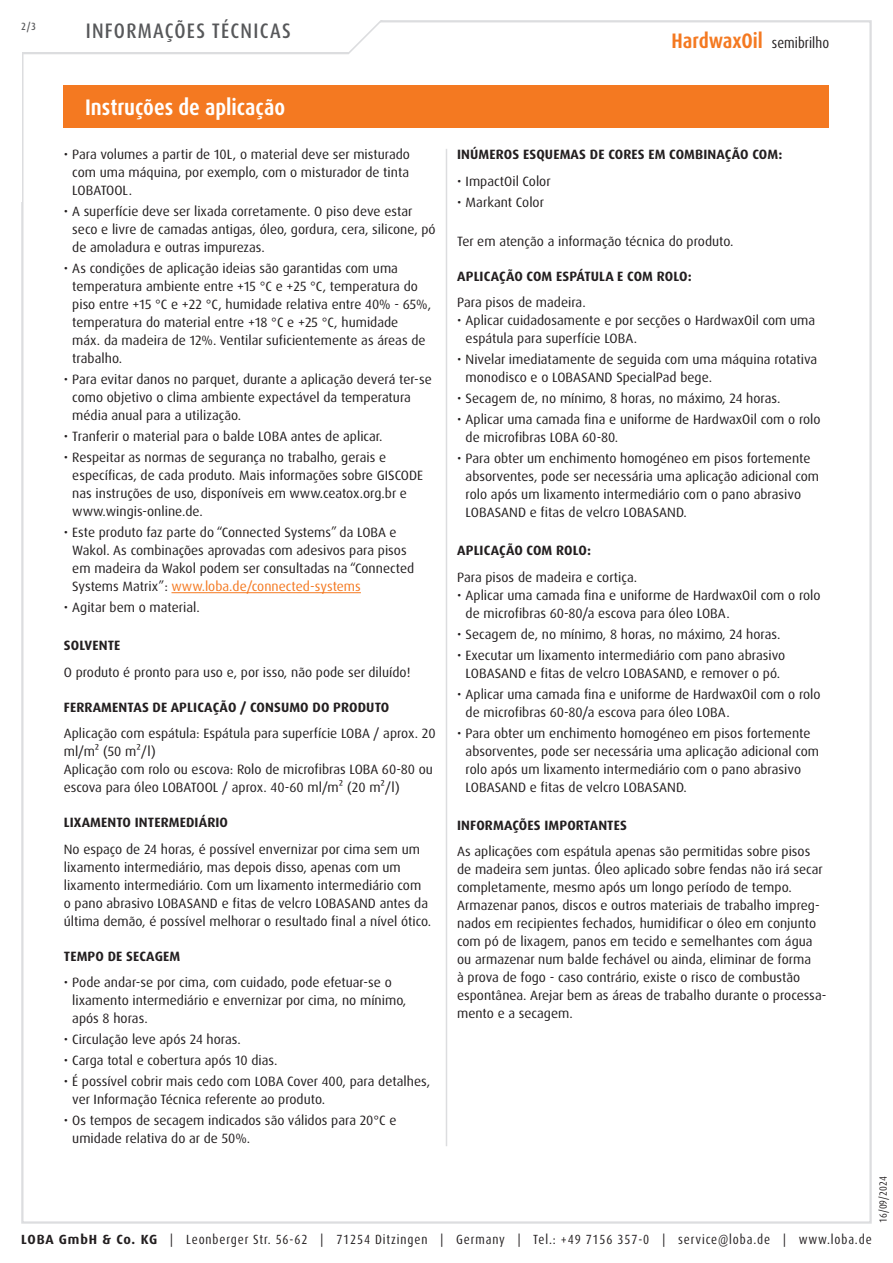
<style>
.page{position:relative;width:893px;height:1263px;background:#fff}
.page>*{position:absolute;margin:0;border:0;box-sizing:border-box;transform-origin:0 0}
.Abschnitt{font:700 condensed 22.5px "Dax Pro";color:#fff}
.t1{font:700 condensed 21px "Dax Pro";color:#f47921}
.t2{font:500 condensed 21px "Dax Pro";letter-spacing:.06em;color:#57585a}
.Text{font:13.5px/18px "Dax Pro";color:#231f20}
.t3{font:700 13.5px "Dax Pro";letter-spacing:.01em;color:#231f20}
.t4{font:condensed 13.35px "Dax Pro";letter-spacing:.065em;color:#231f20}
.t5{font:condensed 10.5px "Dax Pro";color:#231f20}
.t6{font:500 condensed 10.5px "Dax Pro";color:#57585a}
.s1{color:#f47921}
.s2{font-weight:400;font-size:15px;color:#231f20}
.s3{font-weight:700;font-stretch:normal}
</style>
<div class="page">
<svg style="left:22px;top:20px;width:410px;height:35px"></svg>
<div style="left:64px;top:85px;width:765px;height:43px;background:#f47921"></div>
<hr style="left:171px;top:592px;width:190px;height:1px;background:#f47921">
<hr style="left:446px;top:149px;width:1px;height:997px;background:#dcdddf">
<p class="t6" style="left:21px;top:19px;width:16px">2/3</p>
<h2 class="t2" style="left:86px;top:17px;width:207px">INFORMAÇÕES TÉCNICAS</h2>
<p class="Abschnitt" style="left:85px;top:93px;width:202px">Instruções de aplicação</p>
<p class="Text" style="left:72px;top:146px;width:339px;text-align:justify;text-indent:-9px">• Para volumes a partir de 10L, o material deve ser misturado com uma máquina, por exemplo, com o misturador de tinta LOBATOOL.</p>
<p class="Text" style="left:72px;top:203px;width:365px;text-indent:-9px">• A superfície deve ser lixada corretamente. O piso deve estar seco e livre de camadas antigas, óleo, gordura, cera, silicone, pó de amoladura e outras impurezas.</p>
<p class="Text" style="left:72px;top:260px;width:360px;text-indent:-9px">• As condições de aplicação ideias são garantidas com uma temperatura ambiente entre +15 °C e +25 °C, temperatura do piso entre +15 °C e +22 °C, humidade relativa entre 40% - 65%, temperatura do material entre +18 °C e +25 °C, humidade<br>máx. da madeira de 12%. Ventilar suficientemente as áreas de trabalho.</p>
<p class="Text" style="left:72px;top:371px;width:361px;text-indent:-9px">• Para evitar danos no parquet, durante a aplicação deverá ter-se como objetivo o clima ambiente expectável da temperatura média anual para a utilização.</p>
<p class="Text" style="left:64px;top:428px;width:320px">• Tranferir o material para o balde LOBA antes de aplicar.</p>
<p class="Text" style="left:72px;top:449px;width:352px;text-indent:-9px">• Respeitar as normas de segurança no trabalho, gerais e específicas, de cada produto. Mais informações sobre GISCODE nas instruções de uso, disponíveis em www.ceatox.org.br e www.wingis-online.de.</p>
<p class="Text" style="left:72px;top:524px;width:343px;text-indent:-9px">• Este produto faz parte do “Connected Systems” da LOBA e Wakol. As combinações aprovadas com adesivos para pisos em madeira da Wakol podem ser consultadas na “Connected Systems Matrix”: <span class="s1">www.loba.de/connected-systems</span></p>
<p class="Text" style="left:64px;top:599px;width:137px">• Agitar bem o material.</p>
<p class="t3" style="left:64px;top:637px;width:58px">SOLVENTE</p>
<p class="Text" style="left:64px;top:663px;width:348px">O produto é pronto para uso e, por isso, não pode ser diluído!</p>
<p class="t3" style="left:64px;top:698px;width:327px">FERRAMENTAS DE APLICAÇÃO / CONSUMO DO PRODUTO</p>
<p class="Text" style="left:64px;top:725px;width:373px">Aplicação com espátula: Espátula para superfície LOBA / aprox. 20 ml/m² (50 m²/l)</p>
<p class="Text" style="left:64px;top:761px;width:371px">Aplicação com rolo ou escova: Rolo de microfibras LOBA 60-80 ou escova para óleo LOBATOOL / aprox. 40-60 ml/m² (20 m²/l)</p>
<p class="t3" style="left:64px;top:814px;width:166px">LIXAMENTO INTERMEDIÁRIO</p>
<p class="Text" style="left:64px;top:840px;width:369px">No espaço de 24 horas, é possível envernizar por cima sem um lixamento intermediário, mas depois disso, apenas com um lixamento intermediário. Com um lixamento intermediário com o pano abrasivo LOBASAND e fitas de velcro LOBASAND antes da última demão, é possível melhorar o resultado final a nível ótico.</p>
<p class="t3" style="left:64px;top:947px;width:118px">TEMPO DE SECAGEM</p>
<p class="Text" style="left:72px;top:974px;width:336px;text-indent:-9px">• Pode andar-se por cima, com cuidado, pode efetuar-se o lixamento intermediário e envernizar por cima, no mínimo, após 8 horas.</p>
<p class="Text" style="left:64px;top:1031px;width:179px">• Circulação leve após 24 horas.</p>
<p class="Text" style="left:64px;top:1052px;width:215px">• Carga total e cobertura após 10 dias.</p>
<p class="Text" style="left:72px;top:1073px;width:359px;text-indent:-9px">• É possível cobrir mais cedo com LOBA Cover 400, para detalhes, ver Informação Técnica referente ao produto.</p>
<p class="Text" style="left:72px;top:1112px;width:326px;text-indent:-9px">• Os tempos de secagem indicados são válidos para 20°C e umidade relativa do ar de 50%.</p>
<h2 class="t1" style="left:672px;top:28px;width:159px">HardwaxOil <span class="s2">semibrilho</span></h2>
<p class="t3" style="left:457px;top:146px;width:327px">INÚMEROS ESQUEMAS DE CORES EM COMBINAÇÃO COM:</p>
<p class="Text" style="left:457px;top:172px;width:95px">• ImpactOil Color</p>
<p class="Text" style="left:457px;top:193px;width:88px">• Markant Color</p>
<p class="Text" style="left:457px;top:232px;width:278px">Ter em atenção a informação técnica do produto.</p>
<p class="t3" style="left:457px;top:267px;width:236px">APLICAÇÃO COM ESPÁTULA E COM ROLO:</p>
<p class="Text" style="left:457px;top:294px;width:130px">Para pisos de madeira.</p>
<p class="Text" style="left:466px;top:312px;width:351px;text-indent:-9px">• Aplicar cuidadosamente e por secções o HardwaxOil com uma espátula para superfície LOBA.</p>
<p class="Text" style="left:466px;top:351px;width:353px;text-indent:-9px">• Nivelar imediatamente de seguida com uma máquina rotativa monodisco e o LOBASAND SpecialPad bege.</p>
<p class="Text" style="left:457px;top:390px;width:325px">• Secagem de, no mínimo, 8 horas, no máximo, 24 horas.</p>
<p class="Text" style="left:466px;top:411px;width:357px;text-indent:-9px">• Aplicar uma camada fina e uniforme de HardwaxOil com o rolo de microfibras LOBA 60-80.</p>
<p class="Text" style="left:466px;top:450px;width:355px;text-indent:-9px">• Para obter um enchimento homogéneo em pisos fortemente absorventes, pode ser necessária uma aplicação adicional com rolo após um lixamento intermediário com o pano abrasivo LOBASAND e fitas de velcro LOBASAND.</p>
<p class="t3" style="left:457px;top:542px;width:135px">APLICAÇÃO COM ROLO:</p>
<p class="Text" style="left:457px;top:568px;width:182px">Para pisos de madeira e cortiça.</p>
<p class="Text" style="left:466px;top:586px;width:357px;text-indent:-9px">• Aplicar uma camada fina e uniforme de HardwaxOil com o rolo de microfibras 60-80/a escova para óleo LOBA.</p>
<p class="Text" style="left:457px;top:625px;width:325px">• Secagem de, no mínimo, 8 horas, no máximo, 24 horas.</p>
<p class="Text" style="left:457px;top:646px;width:330px;text-align:center">• Executar um lixamento intermediário com pano abrasivo<br>LOBASAND e fitas de velcro LOBASAND, e remover o pó.</p>
<p class="Text" style="left:466px;top:685px;width:357px;text-indent:-9px">• Aplicar uma camada fina e uniforme de HardwaxOil com o rolo de microfibras 60-80/a escova para óleo LOBA.</p>
<p class="Text" style="left:466px;top:724px;width:355px;text-indent:-9px">• Para obter um enchimento homogéneo em pisos fortemente absorventes, pode ser necessária uma aplicação adicional com rolo após um lixamento intermediário com o pano abrasivo LOBASAND e fitas de velcro LOBASAND.</p>
<p class="t3" style="left:457px;top:816px;width:171px">INFORMAÇÕES IMPORTANTES</p>
<p class="Text" style="left:457px;top:843px;width:367px">As aplicações com espátula apenas são permitidas sobre pisos de madeira sem juntas. Óleo aplicado sobre fendas não irá secar completamente, mesmo após um longo período de tempo.</p>
<p class="Text" style="left:457px;top:897px;width:371px">Armazenar panos, discos e outros materiais de trabalho impreg&shy;nados em recipientes fechados, humidificar o óleo em conjunto com pó de lixagem, panos em tecido e semelhantes com água ou armazenar num balde fechável ou ainda, eliminar de forma<br>à prova de fogo - caso contrário, existe o risco de combustão espontânea. Arejar bem as áreas de trabalho durante o processa&shy;mento e a secagem.</p>
<p class="t5" style="left:876px;top:1222px;width:48px;rotate:-90deg">16/09/2024</p>
<p class="t4" style="left:21px;top:1230px;width:852px"><span class="s3">LOBA GmbH &amp; Co. KG</span> | Leonberger Str. 56-62 | 71254 Ditzingen | Germany | Tel.: +49 7156 357-0 | service@loba.de | www.loba.de</p>
</div>
